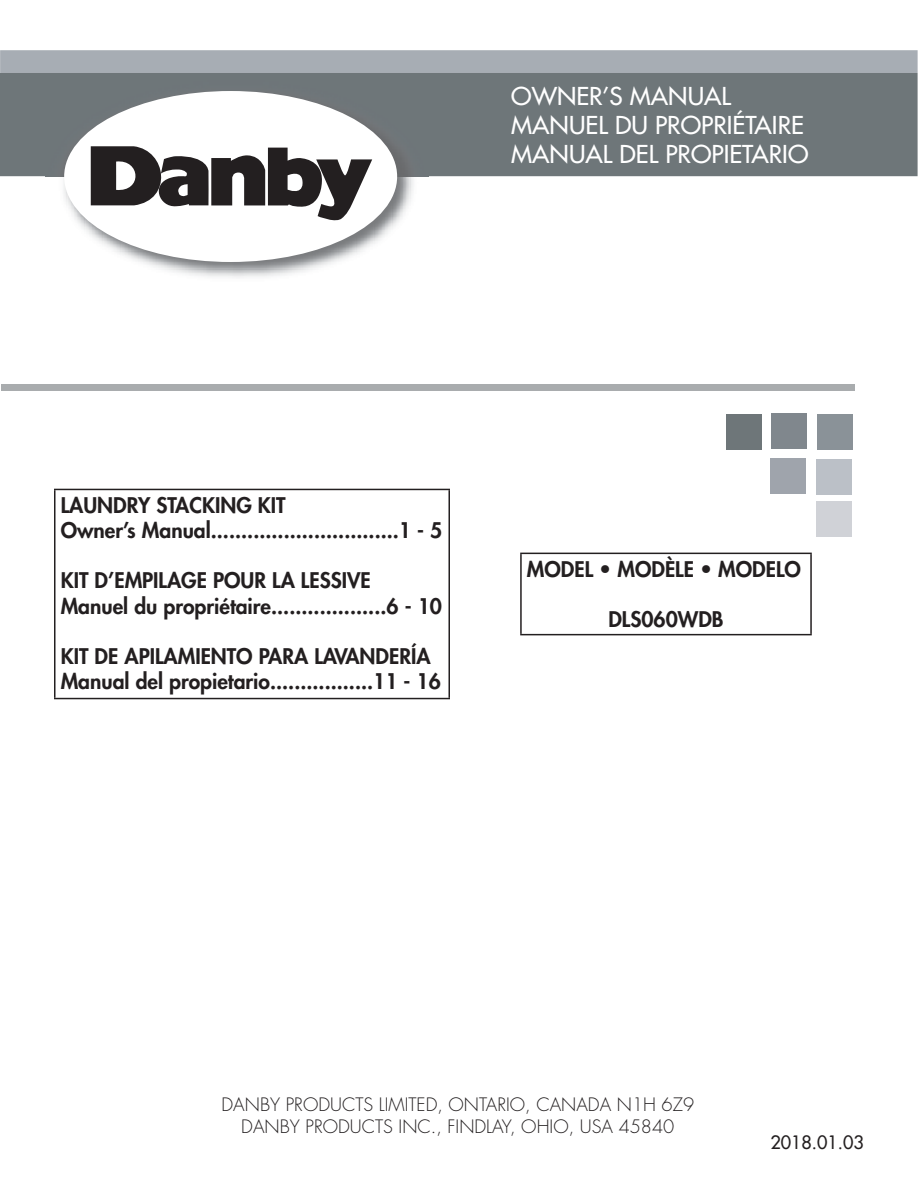
<style>
.page{position:relative;width:918px;height:1188px;background:#fff}
.page>*{position:absolute;margin:0;border:0;box-sizing:border-box;transform-origin:0 0}
.t1{font:500 24px/28.8px "Futura Std";color:#fff}
.t2{font:800 21px/25.2px "Futura Std";color:#231f20}
.t3{font:300 18px/21.6px "Futura Std";color:#231f20;text-align:center}
.t4{font:500 18px "Futura Std";color:#231f20}
.s1{font-weight:500}
</style>
<div class="page">
<div style="left:0;top:50px;width:918px;height:23px;background:#a7adb4"></div>
<div style="left:0;top:73px;width:918px;height:103px;background:#6e7679"></div>
<div style="left:2px;top:384px;width:853px;height:7px;background:#a9acae"></div>
<div style="left:817px;top:414px;width:35px;height:35px;background:#8a9298"></div>
<div style="left:771px;top:414px;width:35px;height:35px;background:#80878d"></div>
<div style="left:817px;top:459px;width:35px;height:35px;background:#bbc0c7"></div>
<div style="left:726px;top:414px;width:35px;height:35px;background:#6e7679"></div>
<div style="left:771px;top:459px;width:35px;height:35px;background:#9fa4ac"></div>
<div style="left:816px;top:502px;width:36px;height:35px;background:#d0d2d7"></div>
<img style="left:58px;top:176px;width:361px;height:102px">
<div style="left:46px;top:80px;width:382px;height:96px;background:#6e7679"></div>
<div style="left:64px;top:91px;width:333px;height:171px;background:#fff;border-radius:50%"></div>
<svg style="left:91px;top:146px;width:281px;height:78px"></svg>
<hr style="left:54px;top:489px;width:396px;height:1px;background:#231f20">
<hr style="left:54px;top:490px;width:2px;height:208px;background:#231f20">
<hr style="left:448px;top:490px;width:2px;height:208px;background:#231f20">
<hr style="left:54px;top:698px;width:396px;height:1px;background:#231f20">
<hr style="left:520px;top:553px;width:292px;height:1px;background:#231f20">
<hr style="left:520px;top:554px;width:2px;height:80px;background:#231f20">
<hr style="left:810px;top:554px;width:2px;height:80px;background:#231f20">
<hr style="left:520px;top:634px;width:292px;height:1px;background:#231f20">
<p class="t1" style="left:511px;top:83px;width:299px">OWNER’S MANUAL<br>MANUEL DU PROPRIÉTAIRE<br>MANUAL DEL PROPIETARIO</p>
<p class="t2" style="left:61px;top:494px;width:383px">LAUNDRY STACKING KIT<br>Owner’s Manual...............................1 - 5</p>
<p class="t2" style="left:61px;top:569px;width:383px">KIT D’EMPILAGE POUR LA LESSIVE<br>Manuel du propriétaire...................6 - 10</p>
<p class="t2" style="left:61px;top:645px;width:382px">KIT DE APILAMIENTO PARA LAVANDERÍA<br>Manual del propietario.................11 - 16</p>
<p class="t2" style="left:527px;top:558px;width:275px">MODEL <span class="s1">•</span> MODÈLE <span class="s1">•</span> MODELO</p>
<p class="t2" style="left:608px;top:608px;width:117px">DLS060WDB</p>
<p class="t3" style="left:222px;top:1095px;width:474px">DANBY PRODUCTS LIMITED, ONTARIO, CANADA N1H 6Z9<br>DANBY PRODUCTS INC., FINDLAY, OHIO, USA 45840</p>
<p class="t4" style="left:770px;top:1134px;width:95px">2018.01.03</p>
</div>
